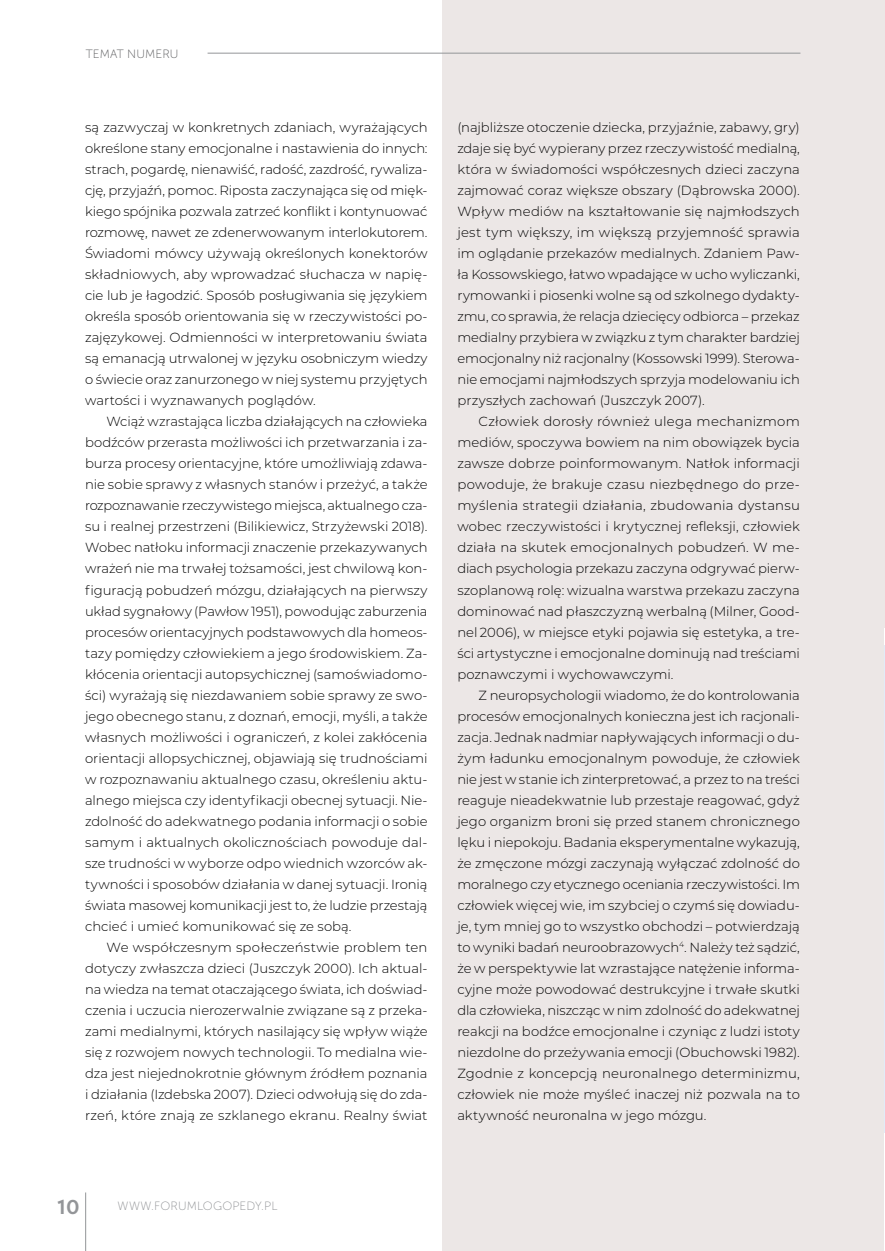
<style>
.page{position:relative;width:885px;height:1251px;background:#fff}
.page>*{position:absolute;margin:0;border:0;box-sizing:border-box;transform-origin:0 0}
.t1{font:700 24px "Verlag";color:#939598}
.t2{font:300 13.2px/21px "Montserrat";color:#000;text-align:justify}
.t3{font:12px "Museo Sans 100";letter-spacing:.01em;color:#8f9194}
.t4{font:12px "Museo Sans 100";letter-spacing:.01em;color:#58595b}
</style>
<div class="page">
<div style="left:442px;top:0;width:442px;height:1250px;background:#ece7e6"></div>
<hr style="left:207px;top:53px;width:593px;height:1px;background:#939598">
<hr style="left:85px;top:1192px;width:1px;height:58px;background:#939598">
<p class="t4" style="left:86px;top:47px;width:94px">TEMAT NUMERU</p>
<p class="t2" style="left:85px;top:116px;width:344px">są zazwyczaj w konkretnych zdaniach, wyrażających określone stany emocjonalne i nastawienia do innych: strach, pogardę, nienawiść, radość, zazdrość, rywaliza&shy;cję, przyjaźń, pomoc. Riposta zaczynająca się od mięk&shy;kiego spójnika pozwala zatrzeć konflikt i kontynuować rozmowę, nawet ze zdenerwowanym interlokutorem.<br>Świadomi mówcy używają określonych konektorów składniowych, aby wprowadzać słuchacza w napię&shy;cie lub je łagodzić. Sposób posługiwania się językiem określa sposób orientowania się w rzeczywistości po&shy;zajęzykowej. Odmienności w interpretowaniu świata są emanacją utrwalonej w języku osobniczym wiedzy o świecie oraz zanurzonego w niej systemu przyjętych wartości i wyznawanych poglądów.</p>
<p class="t2" style="left:85px;top:410px;width:344px;text-indent:21px">Wciąż wzrastająca liczba działających na człowieka bodźców przerasta możliwości ich przetwarzania i za&shy;burza procesy orientacyjne, które umożliwiają zdawa&shy;nie sobie sprawy z własnych stanów i przeżyć, a także rozpoznawanie rzeczywistego miejsca, aktualnego cza&shy;su i realnej przestrzeni (Bilikiewicz, Strzyżewski 2018).<br>Wobec natłoku informacji znaczenie przekazywanych wrażeń nie ma trwałej tożsamości, jest chwilową kon&shy;figuracją pobudzeń mózgu, działających na pierwszy układ sygnałowy (Pawłow 1951), powodując zaburzenia procesów orientacyjnych podstawowych dla homeos&shy;tazy pomiędzy człowiekiem a jego środowiskiem. Za&shy;kłócenia orientacji autopsychicznej (samoświadomo&shy;ści) wyrażają się niezdawaniem sobie sprawy ze swo&shy;jego obecnego stanu, z doznań, emocji, myśli, a także własnych możliwości i ograniczeń, z kolei zakłócenia orientacji allopsychicznej, objawiają się trudnościami w rozpoznawaniu aktualnego czasu, określeniu aktu&shy;alnego miejsca czy identyfikacji obecnej sytuacji. Nie&shy;zdolność do adekwatnego podania informacji o sobie samym i aktualnych okolicznościach powoduje dal&shy;sze trudności w wyborze odpo wiednich wzorców ak&shy;tywności i sposobów działania w danej sytuacji. Ironią świata masowej komunikacji jest to, że ludzie przestają chcieć i umieć komunikować się ze sobą.</p>
<p class="t2" style="left:85px;top:935px;width:344px;text-indent:21px">We współczesnym społeczeństwie problem ten dotyczy zwłaszcza dzieci (Juszczyk 2000). Ich aktual&shy;na wiedza na temat otaczającego świata, ich doświad&shy;czenia i uczucia nierozerwalnie związane są z przeka&shy;zami medialnymi, których nasilający się wpływ wiąże się z rozwojem nowych technologii. To medialna wie&shy;dza jest niejednokrotnie głównym źródłem poznania i działania (Izdebska 2007). Dzieci odwołują się do zda&shy;rzeń, które znają ze szklanego ekranu. Realny świat</p>
<p class="t2" style="left:457px;top:116px;width:344px">(najbliższe otoczenie dziecka, przyjaźnie, zabawy, gry) zdaje się być wypierany przez rzeczywistość medialną, która w świadomości współczesnych dzieci zaczyna zajmować coraz większe obszary (Dąbrowska 2000).<br>Wpływ mediów na kształtowanie się najmłodszych jest tym większy, im większą przyjemność sprawia im oglądanie przekazów medialnych. Zdaniem Paw&shy;ła Kossowskiego, łatwo wpadające w ucho wyliczanki, rymowanki i piosenki wolne są od szkolnego dydakty&shy;zmu, co sprawia, że relacja dziecięcy odbiorca – przekaz medialny przybiera w związku z tym charakter bardziej emocjonalny niż racjonalny (Kossowski 1999). Sterowa&shy;nie emocjami najmłodszych sprzyja modelowaniu ich przyszłych zachowań (Juszczyk 2007).</p>
<p class="t2" style="left:457px;top:410px;width:344px;text-indent:21px">Człowiek dorosły również ulega mechanizmom mediów, spoczywa bowiem na nim obowiązek bycia zawsze dobrze poinformowanym. Natłok informacji powoduje, że brakuje czasu niezbędnego do prze&shy;myślenia strategii działania, zbudowania dystansu wobec rzeczywistości i krytycznej refleksji, człowiek działa na skutek emocjonalnych pobudzeń. W me&shy;diach psychologia przekazu zaczyna odgrywać pierw&shy;szoplanową rolę: wizualna warstwa przekazu zaczyna dominować nad płaszczyzną werbalną (Milner, Good&shy;nel 2006), w miejsce etyki pojawia się estetyka, a tre&shy;ści artystyczne i emocjonalne dominują nad treściami poznawczymi i wychowawczymi.</p>
<p class="t2" style="left:457px;top:683px;width:344px;text-indent:21px">Z neuropsychologii wiadomo, że do kontrolowania procesów emocjonalnych konieczna jest ich racjonali&shy;zacja. Jednak nadmiar napływających informacji o du&shy;żym ładunku emocjonalnym powoduje, że człowiek nie jest w stanie ich zinterpretować, a przez to na treści reaguje nieadekwatnie lub przestaje reagować, gdyż jego organizm broni się przed stanem chronicznego lęku i niepokoju. Badania eksperymentalne wykazują, że zmęczone mózgi zaczynają wyłączać zdolność do moralnego czy etycznego oceniania rzeczywistości. Im człowiek więcej wie, im szybciej o czymś się dowiadu&shy;je, tym mniej go to wszystko obchodzi – potwierdzają to wyniki badań neuroobrazowych<sup>4</sup>. Należy też sądzić, że w perspektywie lat wzrastające natężenie informa&shy;cyjne może powodować destrukcyjne i trwałe skutki dla człowieka, niszcząc w nim zdolność do adekwatnej reakcji na bodźce emocjonalne i czyniąc z ludzi istoty niezdolne do przeżywania emocji (Obuchowski 1982).<br>Zgodnie z koncepcją neuronalnego determinizmu, człowiek nie może myśleć inaczej niż pozwala na to aktywność neuronalna w jego mózgu.</p>
<h1 class="t1" style="left:57px;top:1186px;width:24px">10</h1>
<p class="t3" style="left:118px;top:1199px;width:161px">WWW.FORUMLOGOPEDY.PL</p>
</div>
